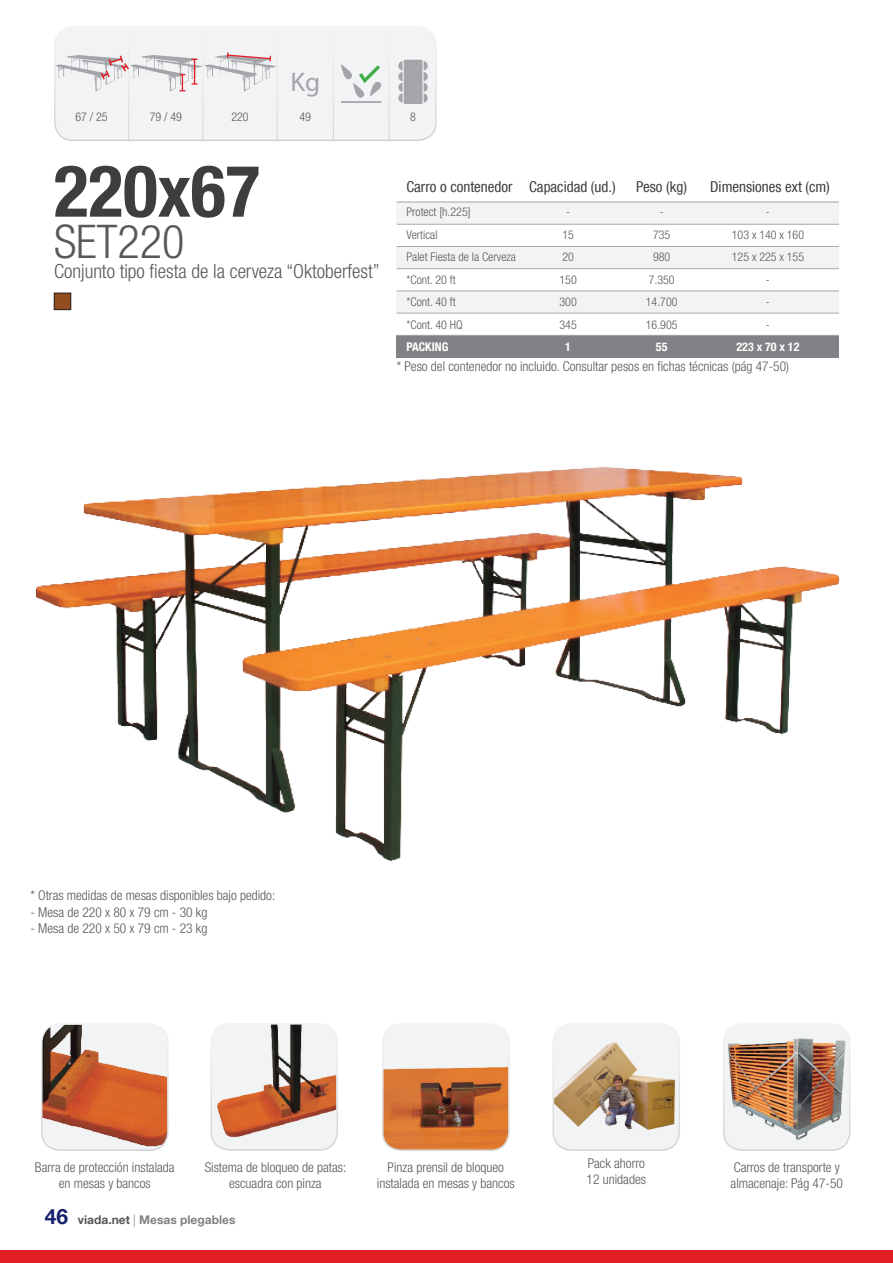
<style>
.page{position:relative;width:893px;height:1263px;background:#fff}
.page>*{position:absolute;margin:0;border:0;box-sizing:border-box;transform-origin:0 0}
.t1{font:700 condensed 72px "Helvetica Neue LT Com";color:#3e3e3f}
.t2{font:300 condensed 46.5px "Helvetica Neue LT Com";color:#57585a}
.t3{font:27px "Myriad Pro";color:#a4a5a9}
.t4{font:700 21px "Helvetica Neue LT Com";color:#16206d}
.t5{font:300 condensed 19.5px "Helvetica Neue LT Com";color:#57585a}
.t6{font:condensed 15px "Helvetica Neue LT Com";color:#3e3e3f}
.t7{font:300 condensed 13.5px/16.5px "Helvetica Neue LT Com";color:#57585a;text-align:center}
.t8{font:300 condensed 12px "Helvetica Neue LT Com";color:#57585a}
.t9{font:700 12px "Helvetica Neue LT Com";color:#808285}
.t10{font:700 condensed 12px "Helvetica Neue LT Com";color:#fff}
.s1{color:#57585a}
.s2{font-weight:300}
</style>
<div class="page">
<img style="left:35px;top:466px;width:805px;height:396px">
<img style="left:213px;top:1026px;width:122px;height:122px">
<div style="left:210px;top:1023px;width:128px;height:128px;border:2px solid #fff;border-radius:18px"></div>
<img style="left:42px;top:1026px;width:124px;height:122px">
<div style="left:41px;top:1023px;width:128px;height:128px;border:2px solid #fff;border-radius:18px"></div>
<img style="left:383px;top:1026px;width:124px;height:122px">
<div style="left:382px;top:1023px;width:128px;height:128px;border:2px solid #fff;border-radius:18px"></div>
<div style="left:724px;top:1024px;width:126px;height:126px;background:#f2f3f4;border-radius:18px"></div>
<img style="left:728px;top:1038px;width:120px;height:103px">
<div style="left:723px;top:1023px;width:128px;height:128px;border:2px solid #fff;border-radius:18px"></div>
<div style="left:553px;top:1024px;width:126px;height:126px;background:#f2f3f4;border-radius:18px"></div>
<img style="left:555px;top:1042px;width:120px;height:88px">
<div style="left:552px;top:1023px;width:128px;height:128px;border:2px solid #fff;border-radius:18px"></div>
<div style="left:54px;top:293px;width:17px;height:17px;background:#914d1e"></div>
<div style="left:54px;top:293px;width:17px;height:17px;border:1px solid #231f20"></div>
<div style="left:55px;top:27px;width:381px;height:113px;background:#f2f3f4;border-radius:18px"></div>
<div style="left:54px;top:26px;width:383px;height:115px;border:2px solid #fff;border-radius:18px"></div>
<hr style="left:128px;top:26px;width:1px;height:115px;background:#fff">
<hr style="left:203px;top:26px;width:1px;height:115px;background:#fff">
<hr style="left:277px;top:26px;width:1px;height:115px;background:#fff">
<hr style="left:333px;top:26px;width:1px;height:115px;background:#fff">
<hr style="left:389px;top:26px;width:1px;height:115px;background:#fff">
<hr style="left:341px;top:101px;width:40px;height:2px;background:#a4a5a9">
<svg style="left:341px;top:64px;width:41px;height:34px"></svg>
<img style="left:56px;top:55px;width:57px;height:37px">
<img style="left:130px;top:55px;width:71px;height:37px">
<img style="left:205px;top:55px;width:71px;height:37px">
<svg style="left:99px;top:54px;width:30px;height:27px"></svg>
<svg style="left:192px;top:59px;width:5px;height:26px"></svg>
<svg style="left:179px;top:74px;width:6px;height:17px"></svg>
<svg style="left:226px;top:52px;width:46px;height:11px"></svg>
<svg style="left:398px;top:93px;width:10px;height:10px"></svg>
<svg style="left:418px;top:93px;width:10px;height:10px"></svg>
<svg style="left:398px;top:83px;width:10px;height:9px"></svg>
<svg style="left:418px;top:83px;width:10px;height:9px"></svg>
<svg style="left:398px;top:61px;width:10px;height:9px"></svg>
<svg style="left:398px;top:72px;width:10px;height:9px"></svg>
<svg style="left:418px;top:61px;width:10px;height:9px"></svg>
<svg style="left:418px;top:72px;width:10px;height:9px"></svg>
<div style="left:403px;top:59px;width:20px;height:46px;background:#a4a5a9;border:1px solid #fff"></div>
<div style="left:397px;top:202px;width:442px;height:133px;background:#f2f3f4"></div>
<div style="left:397px;top:224px;width:442px;height:22px;background:#fff"></div>
<div style="left:397px;top:313px;width:442px;height:22px;background:#fff"></div>
<div style="left:397px;top:269px;width:442px;height:22px;background:#fff"></div>
<div style="left:397px;top:335px;width:442px;height:22px;background:#808285"></div>
<hr style="left:397px;top:202px;width:442px;height:1px;background:#a8a9ad">
<hr style="left:397px;top:224px;width:442px;height:1px;background:#a8a9ad">
<hr style="left:397px;top:246px;width:442px;height:1px;background:#a8a9ad">
<hr style="left:397px;top:268px;width:442px;height:1px;background:#a8a9ad">
<hr style="left:397px;top:290px;width:442px;height:1px;background:#a8a9ad">
<hr style="left:397px;top:313px;width:442px;height:1px;background:#a8a9ad">
<hr style="left:397px;top:335px;width:442px;height:1px;background:#a8a9ad">
<div style="left:0;top:1250px;width:893px;height:13px;background:#e41e25"></div>
<h3 class="t3" style="left:290px;top:65px;width:31px">Kg</h3>
<p class="t8" style="left:75px;top:109px;width:34px">67 / 25</p>
<p class="t8" style="left:150px;top:109px;width:34px">79 / 49</p>
<p class="t8" style="left:231px;top:109px;width:19px">220</p>
<p class="t8" style="left:300px;top:109px;width:13px">49</p>
<p class="t8" style="left:410px;top:109px;width:7px">8</p>
<h1 class="t1" style="left:54px;top:148px;width:208px">220x67</h1>
<h2 class="t2" style="left:54px;top:215px;width:132px">SET220</h2>
<h3 class="t5" style="left:54px;top:260px;width:327px">Conjunto tipo fiesta de la cerveza “Oktoberfest”</h3>
<p class="t6" style="left:407px;top:178px;width:211px">Carro o contenedor Capacidad (ud.)</p>
<p class="t6" style="left:636px;top:178px;width:52px">Peso (kg)</p>
<p class="t6" style="left:710px;top:178px;width:121px">Dimensiones ext (cm)</p>
<p class="t8" style="left:407px;top:205px;width:66px">Protect [h.225]</p>
<p class="t8" style="left:566px;top:205px;width:5px">-</p>
<p class="t8" style="left:660px;top:205px;width:5px">-</p>
<p class="t8" style="left:766px;top:205px;width:5px">-</p>
<p class="t8" style="left:407px;top:228px;width:33px">Vertical</p>
<p class="t8" style="left:562px;top:228px;width:13px">15</p>
<p class="t8" style="left:653px;top:228px;width:19px">735</p>
<p class="t8" style="left:732px;top:228px;width:74px">103 x 140 x 160</p>
<p class="t8" style="left:407px;top:250px;width:111px">Palet Fiesta de la Cerveza</p>
<p class="t8" style="left:562px;top:250px;width:13px">20</p>
<p class="t8" style="left:653px;top:250px;width:19px">980</p>
<p class="t8" style="left:732px;top:250px;width:74px">125 x 225 x 155</p>
<p class="t8" style="left:407px;top:273px;width:51px">*Cont. 20 ft</p>
<p class="t8" style="left:559px;top:273px;width:19px">150</p>
<p class="t8" style="left:649px;top:273px;width:27px">7.350</p>
<p class="t8" style="left:766px;top:273px;width:5px">-</p>
<p class="t8" style="left:407px;top:295px;width:51px">*Cont. 40 ft</p>
<p class="t8" style="left:559px;top:295px;width:19px">300</p>
<p class="t8" style="left:646px;top:295px;width:33px">14.700</p>
<p class="t8" style="left:766px;top:295px;width:5px">-</p>
<p class="t8" style="left:407px;top:318px;width:58px">*Cont. 40 HQ</p>
<p class="t8" style="left:559px;top:318px;width:19px">345</p>
<p class="t8" style="left:646px;top:318px;width:33px">16.905</p>
<p class="t8" style="left:766px;top:318px;width:5px">-</p>
<p class="t10" style="left:407px;top:340px;width:43px">PACKING</p>
<p class="t10" style="left:565px;top:340px;width:7px">1</p>
<p class="t10" style="left:656px;top:340px;width:13px">55</p>
<p class="t10" style="left:736px;top:340px;width:64px">223 x 70 x 12</p>
<p class="t7" style="left:397px;top:358px;width:394px">* Peso del contenedor no incluido. Consultar pesos en fichas técnicas (pág 47-50)</p>
<p class="t7" style="left:30px;top:887px;width:246px">* Otras medidas de mesas disponibles bajo pedido:</p>
<p class="t7" style="left:30px;top:903px;width:178px">- Mesa de 220 x 80 x 79 cm - 30 kg</p>
<p class="t7" style="left:30px;top:920px;width:178px">- Mesa de 220 x 50 x 79 cm - 23 kg</p>
<p class="t7" style="left:35px;top:1158px;width:141px">Barra de protección instalada en mesas y bancos</p>
<p class="t7" style="left:587px;top:1155px;width:61px;text-align:left">Pack ahorro<br>12 unidades</p>
<p class="t7" style="left:205px;top:1159px;width:143px">Sistema de bloqueo de patas: escuadra con pinza</p>
<p class="t7" style="left:377px;top:1158px;width:139px">Pinza prensil de bloqueo instalada en mesas y bancos</p>
<h3 class="t4" style="left:45px;top:1203px;width:25px">46</h3>
<p class="t9" style="left:78px;top:1212px;width:159px"><span class="s1">viada.net</span> <span class="s2">|</span> Mesas plegables</p>
<p class="t7" style="left:731px;top:1158px;width:114px;text-align:left">Carros de transporte y almacenaje: Pág 47-50</p>
</div>
